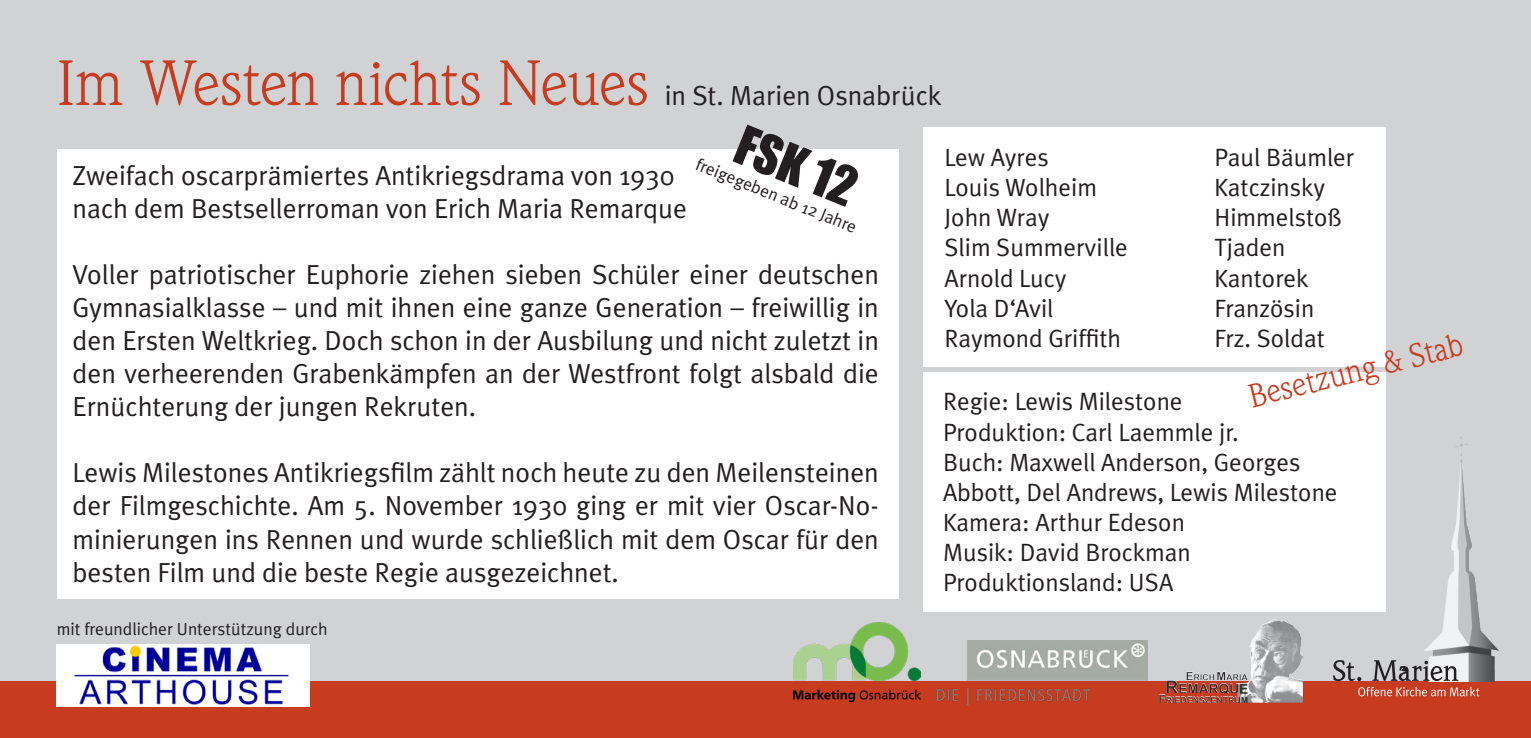
<style>
.page{position:relative;width:1531px;height:738px;background:#fff}
.page>*{position:absolute;margin:0;border:0;box-sizing:border-box;transform-origin:0 0}
.t1{font:62.5px "Weidemann";letter-spacing:-.01em;color:#c73b1f}
.t2{font:50px "Impact";color:#231f20}
.t3{font:32.5px "Weidemann";color:#c73b1f}
.t4{font:27.5px/33px "Meta Plus Normal";color:#231f20;text-align:justify}
.t5{font:25px/30px "Meta Plus Normal";color:#231f20}
.t6{font:17.5px "Meta Plus Normal";color:#231f20}
</style>
<div class="page">
<div style="left:0;top:0;width:1531px;height:737px;background:#d1d2d4"></div>
<div style="left:0;top:680px;width:1531px;height:57px;background:#c73b1f"></div>
<div style="left:57px;top:149px;width:841px;height:448px;background:#fff"></div>
<img style="left:1416px;top:437px;width:87px;height:244px">
<svg style="left:1333px;top:659px;width:125px;height:21px"></svg>
<svg style="left:1358px;top:687px;width:121px;height:9px"></svg>
<div style="left:923px;top:127px;width:462px;height:240px;background:#fff"></div>
<div style="left:923px;top:372px;width:462px;height:239px;background:#fff"></div>
<img style="left:57px;top:644px;width:252px;height:62px">
<img style="left:793px;top:622px;width:128px;height:79px">
<img style="left:1252px;top:619px;width:38px;height:21px">
<img style="left:938px;top:640px;width:209px;height:63px">
<h1 class="t1" style="left:57px;top:46px;width:593px">Im Westen nichts Neues</h1>
<p class="t4" style="left:665px;top:78px;width:278px">in St. Marien Osnabrück</p>
<p class="t4" style="left:73px;top:158px;width:616px">Zweifach oscarprämiertes Antikriegsdrama von 1930 nach dem Bestsellerroman von Erich Maria Remarque</p>
<h2 class="t2" style="left:752px;top:106px;width:127px;rotate:22deg">FSK 12</h2>
<p class="t6" style="left:700px;top:154px;width:173px;rotate:22deg">freigegeben ab 12 Jahre</p>
<p class="t4" style="left:73px;top:257px;width:808px">Voller patriotischer Euphorie ziehen sieben Schüler einer deutschen Gymnasialklasse – und mit ihnen eine ganze Generation – freiwillig in den Ersten Weltkrieg. Doch schon in der Ausbilung und nicht zuletzt in den verheerenden Grabenkämpfen an der Westfront folgt alsbald die Ernüchterung der jungen Rekruten.</p>
<p class="t4" style="left:73px;top:455px;width:808px">Lewis Milestones Antikriegsfilm zählt noch heute zu den Meilensteinen der Filmgeschichte. Am 5. November 1930 ging er mit vier Oscar-No&shy;minierungen ins Rennen und wurde schließlich mit dem Oscar für den besten Film und die beste Regie ausgezeichnet.</p>
<p class="t6" style="left:57px;top:618px;width:272px">mit freundlicher Unterstützung durch</p>
<p class="t5" style="left:944px;top:142px;width:106px">Lew Ayres</p>
<p class="t5" style="left:1214px;top:142px;width:141px">Paul Bäumler</p>
<p class="t5" style="left:944px;top:172px;width:154px">Louis Wolheim</p>
<p class="t5" style="left:1214px;top:172px;width:112px">Katczinsky</p>
<p class="t5" style="left:944px;top:202px;width:106px">John Wray</p>
<p class="t5" style="left:1214px;top:202px;width:129px">Himmelstoß</p>
<p class="t5" style="left:944px;top:232px;width:185px">Slim Summerville</p>
<p class="t5" style="left:1214px;top:232px;width:72px">Tjaden</p>
<p class="t5" style="left:944px;top:262px;width:124px">Arnold Lucy</p>
<p class="t5" style="left:1214px;top:262px;width:96px">Kantorek</p>
<p class="t5" style="left:944px;top:292px;width:110px">Yola D‘Avil</p>
<p class="t5" style="left:1214px;top:292px;width:101px">Französin</p>
<p class="t5" style="left:944px;top:322px;width:178px">Raymond Griffith</p>
<p class="t5" style="left:1214px;top:322px;width:112px">Frz. Soldat</p>
<p class="t3" style="left:1244px;top:378px;width:221px;rotate:-14deg">Besetzung &amp; Stab</p>
<p class="t5" style="left:943px;top:386px;width:396px">Regie: Lewis Milestone<br>Produktion: Carl Laemmle jr.<br>Buch: Maxwell Anderson, Georges<br>Abbott, Del Andrews, Lewis Milestone<br>Kamera: Arthur Edeson<br>Musik: David Brockman<br>Produktionsland: USA</p>
</div>
